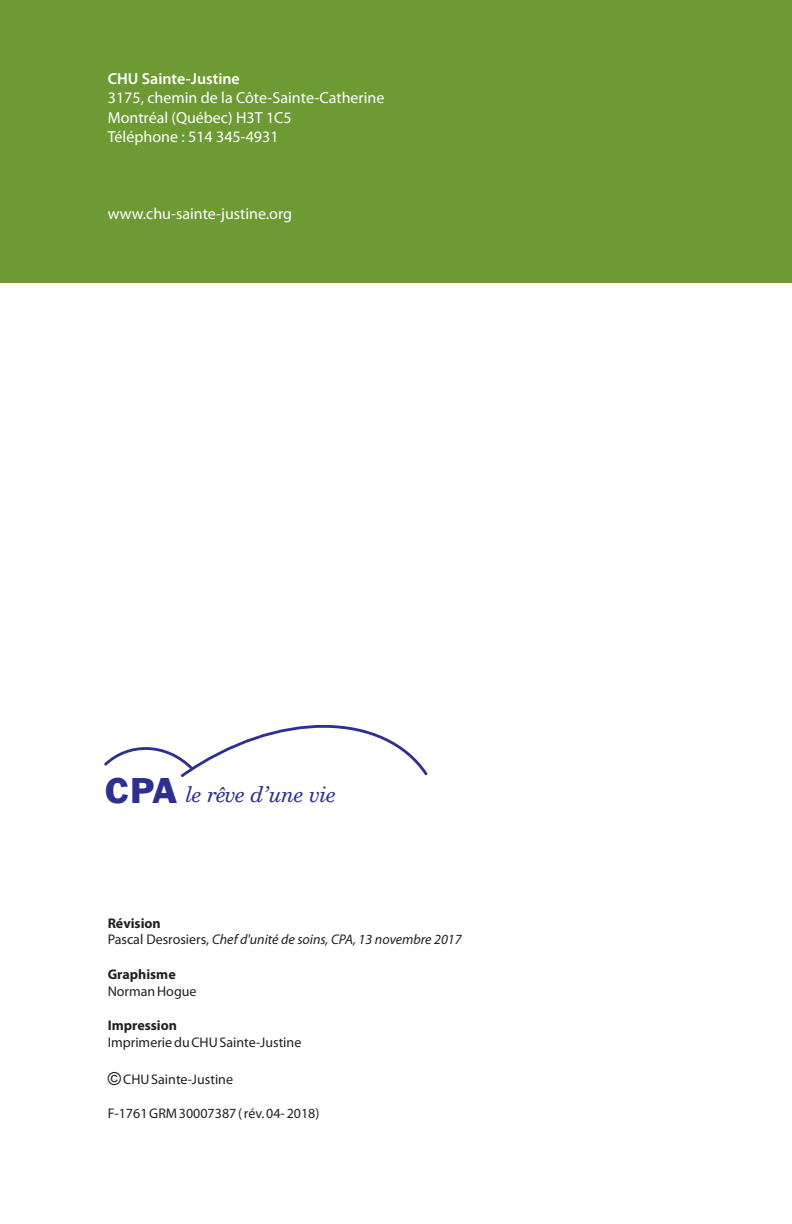
<style>
.page{position:relative;width:792px;height:1224px;background:#fff}
.page>*{position:absolute;margin:0;border:0;box-sizing:border-box;transform-origin:0 0}
.t1{font:italic 21.6px "Century Schoolbook BT";letter-spacing:-.025em;color:#2e308f}
.t2{font:16px/19.2px "Myriad Pro";color:#fff}
.t3{font:600 16px "Myriad Pro";color:#fff}
.t4{font:14px "Myriad Pro";color:#231f20}
.t5{font:italic 14px/16.8px "Myriad Pro";color:#231f20}
.t6{font:700 14px "Myriad Pro";color:#231f20}
.s1{font-family:"Franklin Gothic BT";font-style:normal;font-size:32.8px}
.s2{font-weight:700;font-style:normal}
.s3{font-style:normal}
.s4{font-family:"Arial";font-size:18px}
</style>
<div class="page">
<div style="left:0;top:0;width:792px;height:283px;background:#6e9a34"></div>
<svg style="left:104px;top:725px;width:324px;height:52px"></svg>
<p class="t3" style="left:108px;top:72px;width:134px">CHU Sainte-Justine</p>
<p class="t2" style="left:108px;top:90px;width:278px">3175, chemin de la Côte-Sainte-Catherine<br>Montréal (Québec) H3T 1C5<br>Téléphone : 514 345-4931</p>
<p class="t2" style="left:108px;top:205px;width:186px">www.chu-sainte-justine.org</p>
<h1 class="t1" style="left:105px;top:786px;width:232px"><span class="s1">CPA</span> le rêve d’une vie</h1>
<p class="t5" style="left:108px;top:916px;width:356px"><span class="s2">Révision<br></span><span class="s3">Pascal Desrosiers,</span> Chef d'unité de soins, CPA, 13 novembre 2017</p>
<p class="t6" style="left:108px;top:968px;width:70px">Graphisme</p>
<p class="t4" style="left:108px;top:985px;width:90px">Norman Hogue</p>
<p class="t6" style="left:108px;top:1020px;width:71px">Impression</p>
<p class="t4" style="left:108px;top:1037px;width:195px">Imprimerie du CHU Sainte-Justine</p>
<p class="t4" style="left:108px;top:1073px;width:127px"><span class="s4">©</span> CHU Sainte-Justine</p>
<p class="t4" style="left:108px;top:1107px;width:213px">F-1761 GRM 30007387 ( rév. 04- 2018)</p>
</div>
